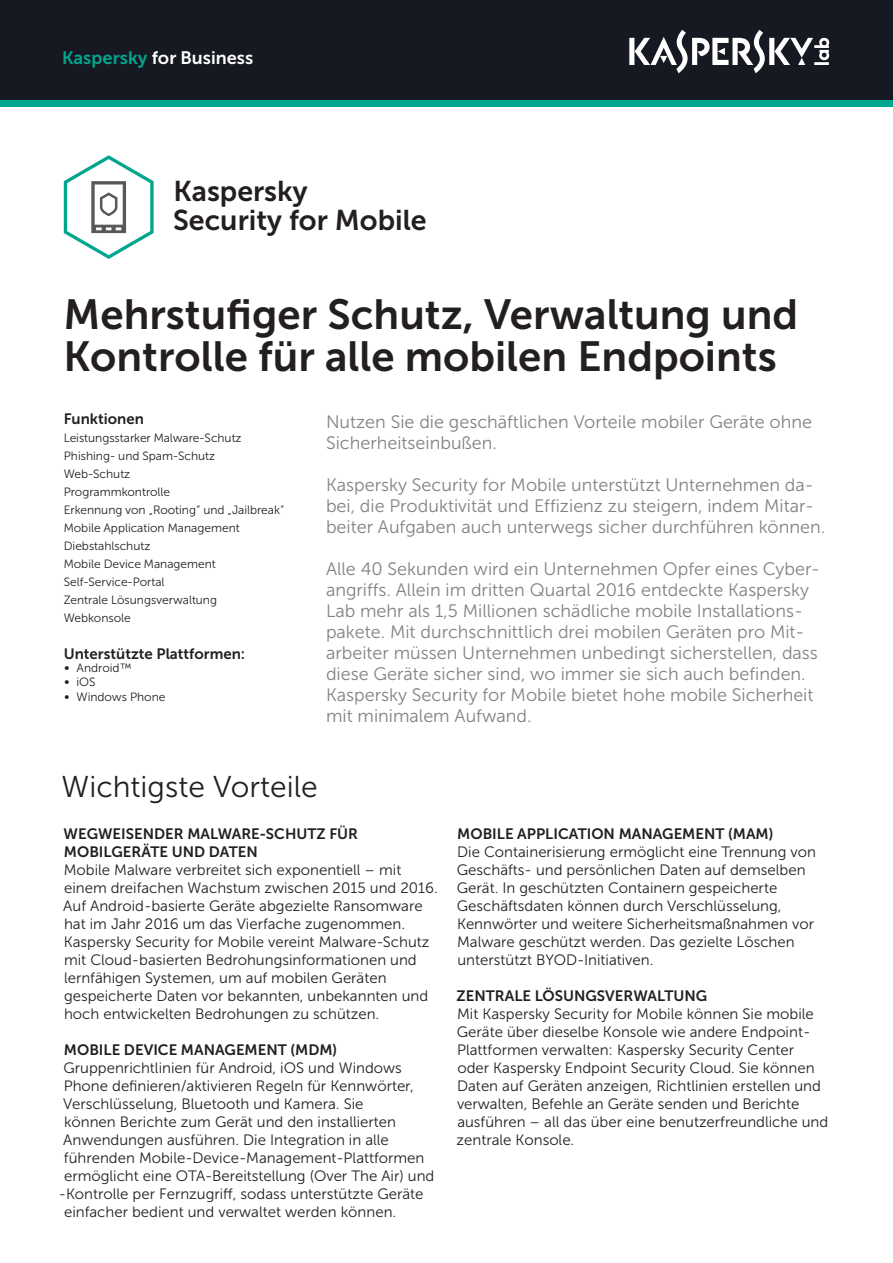
<style>
.page{position:relative;width:893px;height:1263px;background:#fff}
.page>*{position:absolute;margin:0;border:0;box-sizing:border-box;transform-origin:0 0}
.t1{font:42px/42px "Museo Sans 700";color:#231f20}
.t2{font:30px "Museo Sans 300";color:#231f20}
.t3{font:28.5px/28.5px "Museo Sans 700";color:#231f20}
.t4{font:18px/21px "Museo Sans 300";color:#808285}
.t5{font:18px "Museo Sans Cyrl 700";color:#fff}
.t6{font:15px/18px "Museo Sans 300";color:#231f20}
.t7{font:15px/18px "Museo Sans 700";color:#231f20}
.t8{font:12px/18px "Museo Sans Cyrl 300";color:#231f20}
.s1{color:#00a78e}
.s2{font-size:13.5px}
</style>
<div class="page">
<div style="left:0;top:0;width:893px;height:100px;background:#161922"></div>
<div style="left:0;top:100px;width:893px;height:6px;background:#00a78e"></div>
<svg style="left:629px;top:30px;width:200px;height:43px"></svg>
<svg style="left:64px;top:155px;width:90px;height:104px"></svg>
<p class="t5" style="left:62px;top:48px;width:193px"><span class="s1">Kaspersky</span> for Business</p>
<h3 class="t3" style="left:173px;top:177px;width:255px">Kaspersky<br>Security for Mobile</h3>
<h1 class="t1" style="left:63px;top:293px;width:736px">Mehrstufiger Schutz, Verwaltung und<br>Kontrolle für alle mobilen Endpoints</h1>
<p class="t7" style="left:64px;top:410px;width:82px">Funktionen</p>
<p class="t8" style="left:64px;top:429px;width:222px">Leistungsstarker Malware-Schutz<br>Phishing- und Spam-Schutz<br>Web-Schutz<br>Programmkontrolle<br>Erkennung von „Rooting“ und „Jailbreak“<br>Mobile Application Management<br>Diebstahlschutz<br>Mobile Device Management<br>Self-Service-Portal<br>Zentrale Lösungsverwaltung<br>Webkonsole</p>
<p class="t7" style="left:64px;top:644px;width:183px">Unterstützte Plattformen:</p>
<p class="t8" style="left:64px;top:659px;width:69px"><span class="s2">•</span> Android™</p>
<p class="t8" style="left:64px;top:672px;width:33px"><span class="s2">•</span> iOS</p>
<p class="t8" style="left:64px;top:687px;width:103px"><span class="s2">•</span> Windows Phone</p>
<p class="t4" style="left:326px;top:411px;width:487px">Nutzen Sie die geschäftlichen Vorteile mobiler Geräte ohne<br>Sicherheitseinbußen.</p>
<p class="t4" style="left:326px;top:474px;width:501px">Kaspersky Security for Mobile unterstützt Unternehmen da&shy;bei, die Produktivität und Effizienz zu steigern, indem Mitar&shy;beiter Aufgaben auch unterwegs sicher durchführen können.</p>
<p class="t4" style="left:326px;top:558px;width:495px">Alle 40 Sekunden wird ein Unternehmen Opfer eines Cyber&shy;angriffs. Allein im dritten Quartal 2016 entdeckte Kaspersky Lab mehr als 1,5 Millionen schädliche mobile Installations&shy;pakete. Mit durchschnittlich drei mobilen Geräten pro Mit&shy;arbeiter müssen Unternehmen unbedingt sicherstellen, dass diese Geräte sicher sind, wo immer sie sich auch befinden.<br>Kaspersky Security for Mobile bietet hohe mobile Sicherheit mit minimalem Aufwand.</p>
<h2 class="t2" style="left:62px;top:770px;width:258px">Wichtigste Vorteile</h2>
<p class="t7" style="left:64px;top:824px;width:296px">WEGWEISENDER MALWARE-SCHUTZ FÜR<br>MOBILGERÄTE UND DATEN</p>
<p class="t6" style="left:63px;top:860px;width:376px">Mobile Malware verbreitet sich exponentiell – mit einem dreifachen Wachstum zwischen 2015 und 2016.<br>Auf Android-basierte Geräte abgezielte Ransomware hat im Jahr 2016 um das Vierfache zugenommen.<br>Kaspersky Security for Mobile vereint Malware-Schutz mit Cloud-basierten Bedrohungsinformationen und lernfähigen Systemen, um auf mobilen Geräten gespeicherte Daten vor bekannten, unbekannten und hoch entwickelten Bedrohungen zu schützen.</p>
<p class="t7" style="left:64px;top:1040px;width:275px">MOBILE DEVICE MANAGEMENT (MDM)</p>
<p class="t6" style="left:64px;top:1058px;width:340px">Gruppenrichtlinien für Android, iOS und Windows</p>
<p class="t6" style="left:64px;top:1076px;width:352px">Phone definieren/aktivieren Regeln für Kennwörter,</p>
<p class="t6" style="left:63px;top:1094px;width:302px">Verschlüsselung, Bluetooth und Kamera. Sie</p>
<p class="t6" style="left:64px;top:1112px;width:334px">können Berichte zum Gerät und den installierten</p>
<p class="t6" style="left:63px;top:1130px;width:327px">Anwendungen ausführen. Die Integration in alle</p>
<p class="t6" style="left:64px;top:1148px;width:362px">führenden Mobile-Device-Management-Plattformen</p>
<p class="t6" style="left:64px;top:1166px;width:372px">ermöglicht eine OTA-Bereitstellung (Over The Air) und</p>
<p class="t6" style="left:59px;top:1184px;width:366px">-Kontrolle per Fernzugriff, sodass unterstützte Geräte</p>
<p class="t6" style="left:64px;top:1202px;width:334px">einfacher bedient und verwaltet werden können.</p>
<p class="t7" style="left:457px;top:824px;width:318px">MOBILE APPLICATION MANAGEMENT (MAM)</p>
<p class="t6" style="left:457px;top:842px;width:361px">Die Containerisierung ermöglicht eine Trennung von Geschäfts- und persönlichen Daten auf demselben Gerät. In geschützten Containern gespeicherte Geschäftsdaten können durch Verschlüsselung, Kennwörter und weitere Sicherheitsmaßnahmen vor Malware geschützt werden. Das gezielte Löschen unterstützt BYOD-Initiativen.</p>
<p class="t7" style="left:457px;top:986px;width:252px">ZENTRALE LÖSUNGSVERWALTUNG</p>
<p class="t6" style="left:457px;top:1004px;width:373px">Mit Kaspersky Security for Mobile können Sie mobile Geräte über dieselbe Konsole wie andere Endpoint-Plattformen verwalten: Kaspersky Security Center oder Kaspersky Endpoint Security Cloud. Sie können Daten auf Geräten anzeigen, Richtlinien erstellen und verwalten, Befehle an Geräte senden und Berichte ausführen – all das über eine benutzerfreundliche und zentrale Konsole.</p>
</div>
